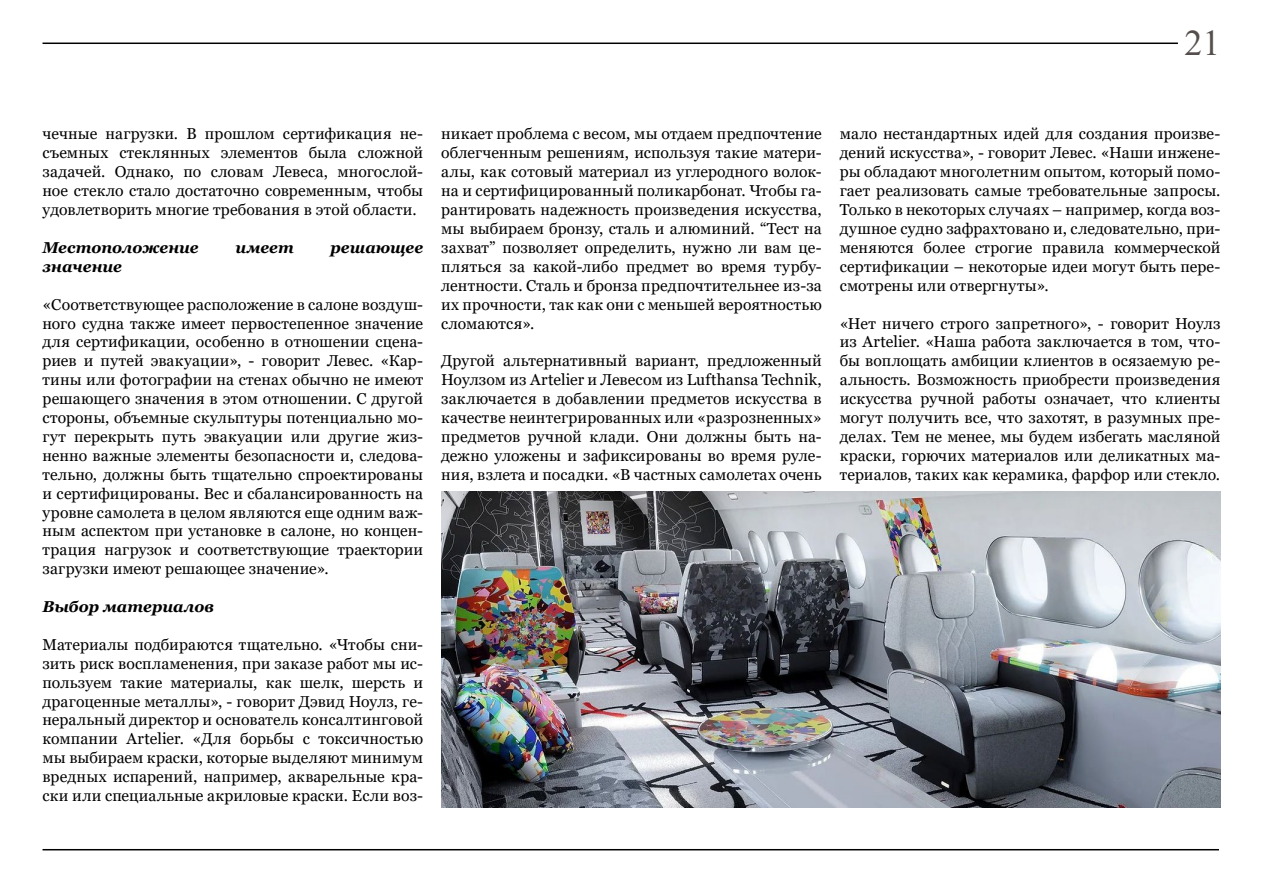
<style>
.page{position:relative;width:1263px;height:893px;background:#fff}
.page>*{position:absolute;margin:0;border:0;box-sizing:border-box;transform-origin:0 0}
.t1{font:36px "Times New Roman";color:#544f4c}
.t2{font:15.75px/18.9px "Georgia";letter-spacing:.01em;color:#000;text-align:justify}
.t3{font:italic 700 15.75px "Georgia";letter-spacing:-.005em;color:#000}
</style>
<div class="page">
<hr style="left:43px;top:849px;width:1176px;height:1px;background:#000">
<img style="left:441px;top:492px;width:779px;height:316px">
<hr style="left:43px;top:43px;width:1135px;height:1px;background:#000">
<p class="t1" style="left:1184px;top:17px;width:37px">21</p>
<p class="t2" style="left:43px;top:125px;width:382px">чечные нагрузки. В прошлом сертификация не&shy;съемных стеклянных элементов была сложной задачей. Однако, по словам Левеса, многослой&shy;ное стекло стало достаточно современным, чтобы удовлетворить многие требования в этой области.</p>
<p class="t3" style="left:43px;top:237px;width:158px">Местоположение</p>
<p class="t3" style="left:235px;top:237px;width:60px">имеет</p>
<p class="t3" style="left:331px;top:237px;width:94px">решающее</p>
<p class="t3" style="left:43px;top:256px;width:81px">значение</p>
<p class="t2" style="left:43px;top:295px;width:382px">«Соответствующее расположение в салоне воздуш&shy;ного судна также имеет первостепенное значение для сертификации, особенно в отношении сцена&shy;риев и путей эвакуации», - говорит Левес. «Кар&shy;тины или фотографии на стенах обычно не имеют решающего значения в этом отношении. С другой стороны, объемные скульптуры потенциально мо&shy;гут перекрыть путь эвакуации или другие жиз&shy;ненно важные элементы безопасности и, следова&shy;тельно, должны быть тщательно спроектированы и сертифицированы. Вес и сбалансированность на уровне самолета в целом являются еще одним важ&shy;ным аспектом при установке в салоне, но концен&shy;трация нагрузок и соответствующие траектории загрузки имеют решающее значение».</p>
<p class="t3" style="left:43px;top:596px;width:173px">Выбор материалов</p>
<p class="t2" style="left:43px;top:635px;width:382px">Материалы подбираются тщательно. «Чтобы сни&shy;зить риск воспламенения, при заказе работ мы ис&shy;пользуем такие материалы, как шелк, шерсть и драгоценные металлы», - говорит Дэвид Ноулз, ге&shy;неральный директор и основатель консалтинговой компании Artelier. «Для борьбы с токсичностью мы выбираем краски, которые выделяют минимум вредных испарений, например, акварельные кра&shy;ски или специальные акриловые краски. Если воз-</p>
<p class="t2" style="left:441px;top:125px;width:382px">никает проблема с весом, мы отдаем предпочтение облегченным решениям, используя такие матери&shy;алы, как сотовый материал из углеродного волок&shy;на и сертифицированный поликарбонат. Чтобы га&shy;рантировать надежность произведения искусства, мы выбираем бронзу, сталь и алюминий. “Тест на захват” позволяет определить, нужно ли вам це&shy;пляться за какой-либо предмет во время турбу&shy;лентности. Сталь и бронза предпочтительнее из-за их прочности, так как они с меньшей вероятностью сломаются».</p>
<p class="t2" style="left:441px;top:352px;width:382px">Другой альтернативный вариант, предложенный Ноулзом из Artelier и Левесом из Lufthansa Technik, заключается в добавлении предметов искусства в качестве неинтегрированных или «разрозненных» предметов ручной клади. Они должны быть на&shy;дежно уложены и зафиксированы во время руле&shy;ния, взлета и посадки. «В частных самолетах очень</p>
<p class="t2" style="left:840px;top:125px;width:382px">мало нестандартных идей для создания произве&shy;дений искусства», - говорит Левес. «Наши инжене&shy;ры обладают многолетним опытом, который помо&shy;гает реализовать самые требовательные запросы.<br>Только в некоторых случаях – например, когда воз&shy;душное судно зафрахтовано и, следовательно, при&shy;меняются более строгие правила коммерческой сертификации – некоторые идеи могут быть пере&shy;смотрены или отвергнуты».</p>
<p class="t2" style="left:840px;top:314px;width:382px">«Нет ничего строго запретного», - говорит Ноулз из Artelier. «Наша работа заключается в том, что&shy;бы воплощать амбиции клиентов в осязаемую ре&shy;альность. Возможность приобрести произведения искусства ручной работы означает, что клиенты могут получить все, что захотят, в разумных пре&shy;делах. Тем не менее, мы будем избегать масляной краски, горючих материалов или деликатных ма&shy;териалов, таких как керамика, фарфор или стекло.</p>
</div>
